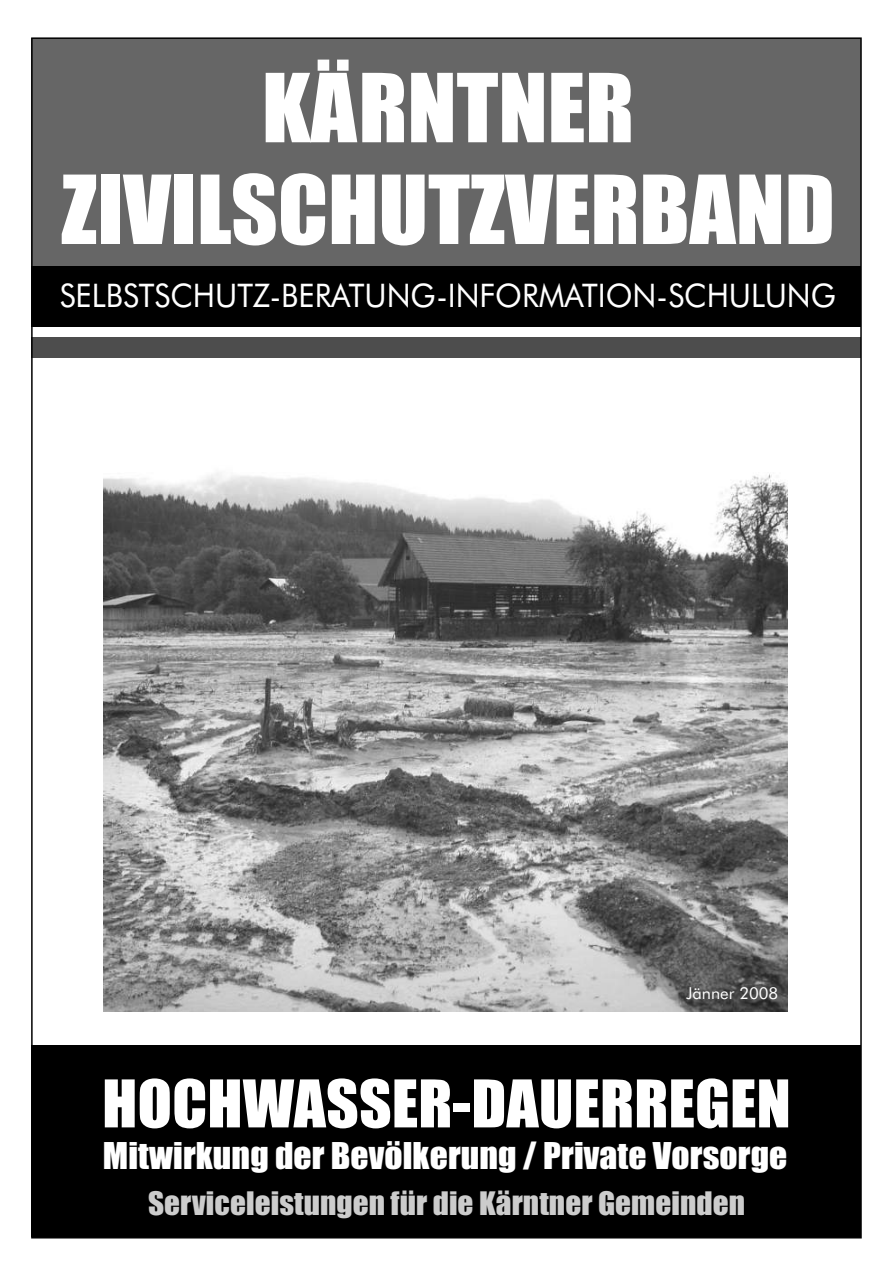
<style>
.page{position:relative;width:894px;height:1263px;background:#fff}
.page>*{position:absolute;margin:0;border:0;box-sizing:border-box;transform-origin:0 0}
.t1{font:87.75px/101.7px "Impact";color:#fff;text-align:center}
.t2{font:60.6px "Impact";letter-spacing:.005em;color:#fff;scale:1.04 1}
.t3{font:34.05px "Impact";letter-spacing:.005em;color:#fff;scale:1.04 1}
.t4{font:32.55px "Futura Bk BT";color:#fff;scale:.95 1}
.t5{font:29.85px "Impact";letter-spacing:.005em;color:#ccc;scale:1.04 1}
.t6{font:16.5px "Futura Bk BT";color:#fff}
</style>
<div class="page">
<div style="left:32px;top:1046px;width:829px;height:191px;background:#000"></div>
<div style="left:32px;top:338px;width:829px;height:20px;background:#4d4d4d"></div>
<div style="left:32px;top:38px;width:829px;height:230px;background:#666"></div>
<div style="left:32px;top:266px;width:829px;height:60px;background:#000"></div>
<img style="left:104px;top:473px;width:684px;height:538px">
<h1 class="t1" style="left:61px;top:62px;width:775px">KÄRNTNER<br>ZIVILSCHUTZVERBAND</h1>
<p class="t4" style="left:60px;top:282px;width:819px">SELBSTSCHUTZ-BERATUNG-INFORMATION-SCHULUNG</p>
<p class="t6" style="left:686px;top:986px;width:94px">Jänner 2008</p>
<h2 class="t2" style="left:102px;top:1079px;width:664px">HOCHWASSER-DAUERREGEN</h2>
<p class="t3" style="left:103px;top:1142px;width:660px">Mitwirkung der Bevölkerung / Private Vorsorge</p>
<p class="t5" style="left:148px;top:1191px;width:576px">Serviceleistungen für die Kärntner Gemeinden</p>
</div>
